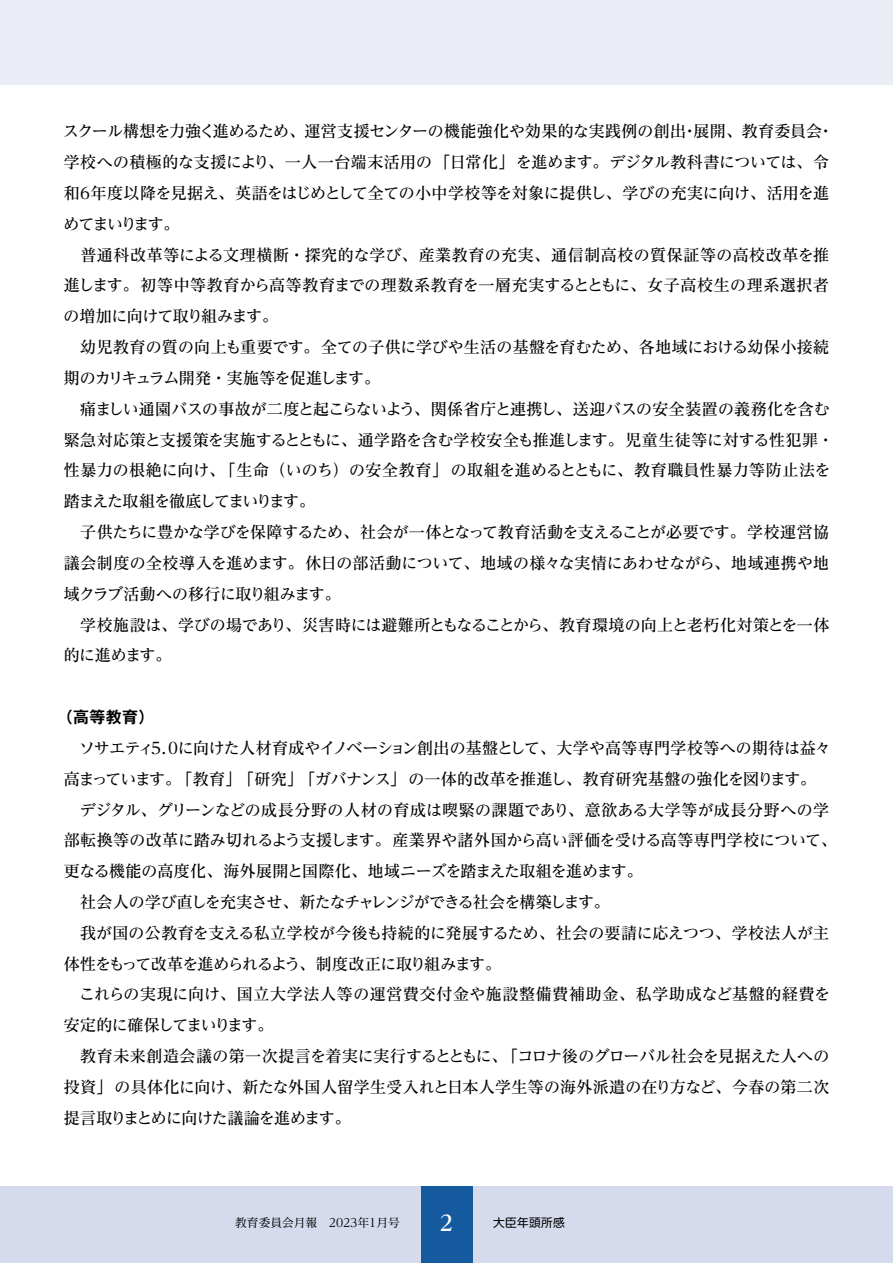
<style>
.page{position:relative;width:893px;height:1263px;background:#fff}
.page>*{position:absolute;margin:0;border:0;box-sizing:border-box;transform-origin:0 0}
.t1{font:700 21.3px "Reim Pro";color:#fff}
.t2{font:500 15.9px/30.8px "Reim Pro";color:#000}
.t3{font:700 15.9px "Gothic MB101 Pro De";color:#000}
.t4{font:11.7px "Reim Pro";color:#000}
.t5{font:11.7px "UD Shin M Go Pro";letter-spacing:.025em;color:#000}
</style>
<div class="page">
<div style="left:0;top:1186px;width:893px;height:77px;background:#d5daec"></div>
<div style="left:0;top:0;width:893px;height:85px;background:#ebedf6"></div>
<div style="left:421px;top:1186px;width:51px;height:77px;background:#15599f"></div>
<p class="t2" style="left:63px;top:116px;width:772px">スクール構想を力強く進めるため、運営支援センターの機能強化や効果的な実践例の創出・展開、教育委員会・学校への積極的な支援により、一人一台端末活用の「日常化」を進めます。デジタル教科書については、令和６年度以降を見据え、英語をはじめとして全ての小中学校等を対象に提供し、学びの充実に向け、活用を進めてまいります。<br>　普通科改革等による文理横断・探究的な学び、産業教育の充実、通信制高校の質保証等の高校改革を推進します。初等中等教育から高等教育までの理数系教育を一層充実するとともに、女子高校生の理系選択者の増加に向けて取り組みます。<br>　幼児教育の質の向上も重要です。全ての子供に学びや生活の基盤を育むため、各地域における幼保小接続期のカリキュラム開発・実施等を促進します。<br>　痛ましい通園バスの事故が二度と起こらないよう、関係省庁と連携し、送迎バスの安全装置の義務化を含む緊急対応策と支援策を実施するとともに、通学路を含む学校安全も推進します。児童生徒等に対する性犯罪・性暴力の根絶に向け、「生命（いのち）の安全教育」の取組を進めるとともに、教育職員性暴力等防止法を踏まえた取組を徹底してまいります。<br>　子供たちに豊かな学びを保障するため、社会が一体となって教育活動を支えることが必要です。学校運営協議会制度の全校導入を進めます。休日の部活動について、地域の様々な実情にあわせながら、地域連携や地域クラブ活動への移行に取り組みます。<br>　学校施設は、学びの場であり、災害時には避難所ともなることから、教育環境の向上と老朽化対策とを一体的に進めます。</p>
<p class="t3" style="left:57px;top:704px;width:99px">（高等教育）</p>
<p class="t2" style="left:64px;top:732px;width:774px">　ソサエティ５．０に向けた人材育成やイノベーション創出の基盤として、大学や高等専門学校等への期待は益々高まっています。「教育」「研究」「ガバナンス」の一体的改革を推進し、教育研究基盤の強化を図ります。<br>　デジタル、グリーンなどの成長分野の人材の育成は喫緊の課題であり、意欲ある大学等が成長分野への学部転換等の改革に踏み切れるよう支援します。産業界や諸外国から高い評価を受ける高等専門学校について、更なる機能の高度化、海外展開と国際化、地域ニーズを踏まえた取組を進めます。<br>　社会人の学び直しを充実させ、新たなチャレンジができる社会を構築します。<br>　我が国の公教育を支える私立学校が今後も持続的に発展するため、社会の要請に応えつつ、学校法人が主体性をもって改革を進められるよう、制度改正に取り組みます。<br>　これらの実現に向け、国立大学法人等の運営費交付金や施設整備費補助金、私学助成など基盤的経費を安定的に確保してまいります。<br>　教育未来創造会議の第一次提言を着実に実行するとともに、「コロナ後のグローバル社会を見据えた人への投資」の具体化に向け、新たな外国人留学生受入れと日本人学生等の海外派遣の在り方など、今春の第二次提言取りまとめに向けた議論を進めます。</p>
<p class="t4" style="left:235px;top:1213px;width:178px">教育委員会月報　2023年1月号　</p>
<h1 class="t1" style="left:440px;top:1205px;width:15px">2</h1>
<p class="t5" style="left:493px;top:1213px;width:73px">大臣年頭所感</p>
</div>
